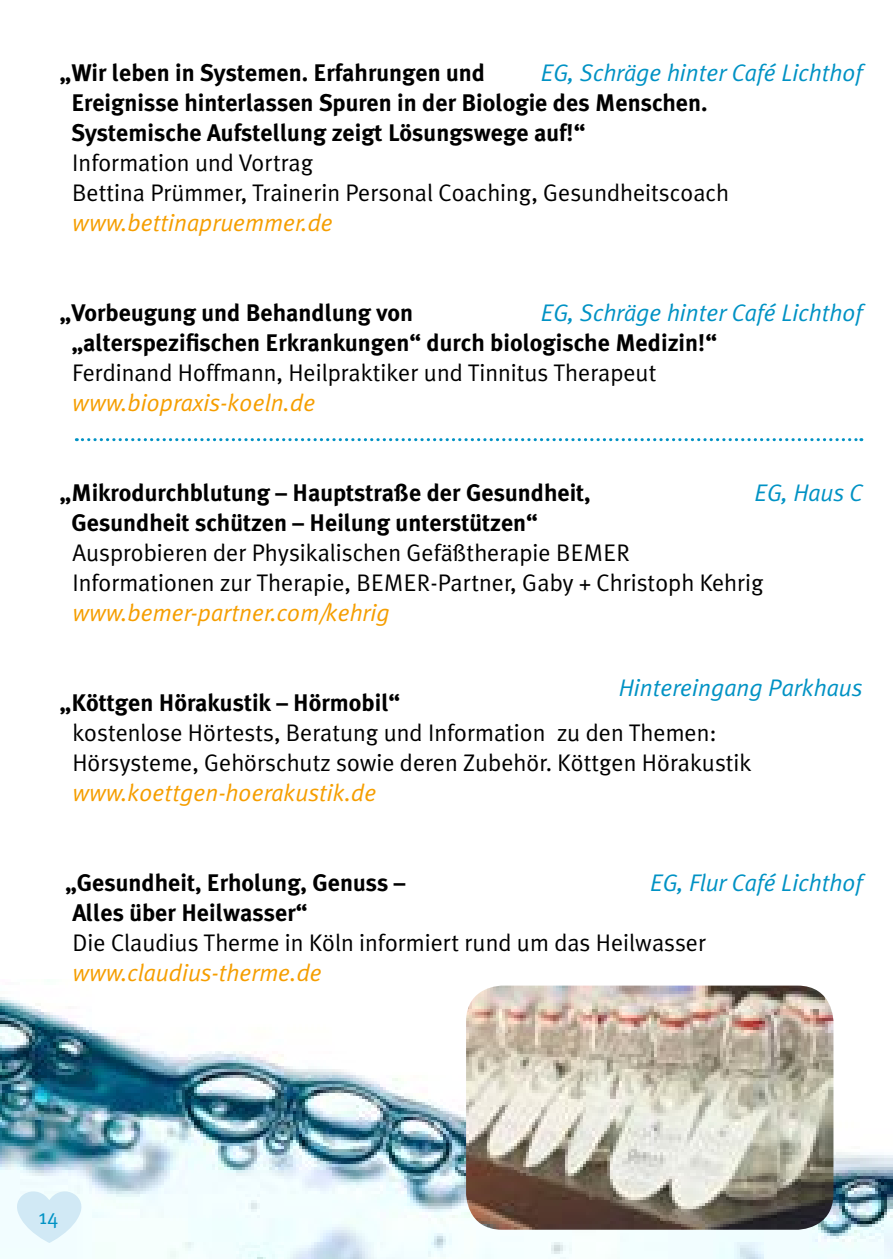
<style>
.page{position:relative;width:893px;height:1259px;background:#fff}
.page>*{position:absolute;margin:0;border:0;box-sizing:border-box;transform-origin:0 0}
.t1{font:24px/30px "Meta Plus Normal";color:#000}
.t2{font:700 24px/30px "Meta Plus";color:#000}
.t3{font:italic 24px "Meta Plus Normal";color:#f59e00}
.t4{font:italic 24px "Meta Plus Normal";color:#0092c4}
.t5{font:21px "Meta Plus Normal";color:#0092c4}
</style>
<div class="page">
<img style="left:0;top:980px;width:893px;height:279px">
<img style="left:466px;top:985px;width:367px;height:244px">
<svg style="left:13px;top:1183px;width:75px;height:60px"></svg>
<svg style="left:76px;top:438px;width:786px;height:3px"></svg>
<p class="t4" style="left:541px;top:59px;width:323px">EG, Schräge hinter Café Lichthof</p>
<p class="t2" style="left:71px;top:58px;width:638px;text-indent:-12px">„Wir leben in Systemen. Erfahrungen und<br>Ereignisse hinterlassen Spuren in der Biologie des Menschen.<br>Systemische Aufstellung zeigt Lösungswege auf!“</p>
<p class="t1" style="left:72px;top:147px;width:658px">Information und Vortrag<br>Bettina Prümmer, Trainerin Personal Coaching, Gesundheitscoach</p>
<p class="t3" style="left:72px;top:209px;width:262px">www.bettinapruemmer.de</p>
<p class="t4" style="left:541px;top:299px;width:323px">EG, Schräge hinter Café Lichthof</p>
<p class="t2" style="left:71px;top:298px;width:647px;text-indent:-12px">„Vorbeugung und Behandlung von<br>„alterspezifischen Erkrankungen“ durch biologische Medizin!“</p>
<p class="t1" style="left:72px;top:357px;width:586px">Ferdinand Hoffmann, Heilpraktiker und Tinnitus Therapeut</p>
<p class="t3" style="left:72px;top:389px;width:244px">www.biopraxis-koeln.de</p>
<p class="t2" style="left:71px;top:478px;width:521px;text-indent:-12px">„Mikrodurchblutung – Hauptstraße der Gesundheit,<br>Gesundheit schützen – Heilung unterstützen“</p>
<p class="t1" style="left:72px;top:537px;width:693px">Ausprobieren der Physikalischen Gefäßtherapie BEMER<br>Informationen zur Therapie, BEMER-Partner, Gaby + Christoph Kehrig</p>
<p class="t3" style="left:72px;top:599px;width:319px">www.bemer-partner.com/kehrig</p>
<p class="t4" style="left:754px;top:479px;width:109px">EG, Haus C</p>
<p class="t4" style="left:619px;top:674px;width:245px">Hintereingang Parkhaus</p>
<p class="t2" style="left:60px;top:688px;width:342px">„Köttgen Hörakustik – Hörmobil“</p>
<p class="t1" style="left:72px;top:717px;width:681px">kostenlose Hörtests, Beratung und Information zu den Themen:<br>Hörsysteme, Gehörschutz sowie deren Zubehör. Köttgen Hörakustik</p>
<p class="t3" style="left:72px;top:779px;width:306px">www.koettgen-hoerakustik.de</p>
<p class="t4" style="left:650px;top:869px;width:214px">EG, Flur Café Lichthof</p>
<p class="t2" style="left:72px;top:868px;width:335px;text-indent:-7px">„Gesundheit, Erholung, Genuss –<br>Alles über Heilwasser“</p>
<p class="t1" style="left:72px;top:927px;width:635px">Die Claudius Therme in Köln informiert rund um das Heilwasser</p>
<p class="t3" style="left:72px;top:959px;width:251px">www.claudius-therme.de</p>
<p class="t5" style="left:39px;top:1205px;width:21px">14</p>
</div>
